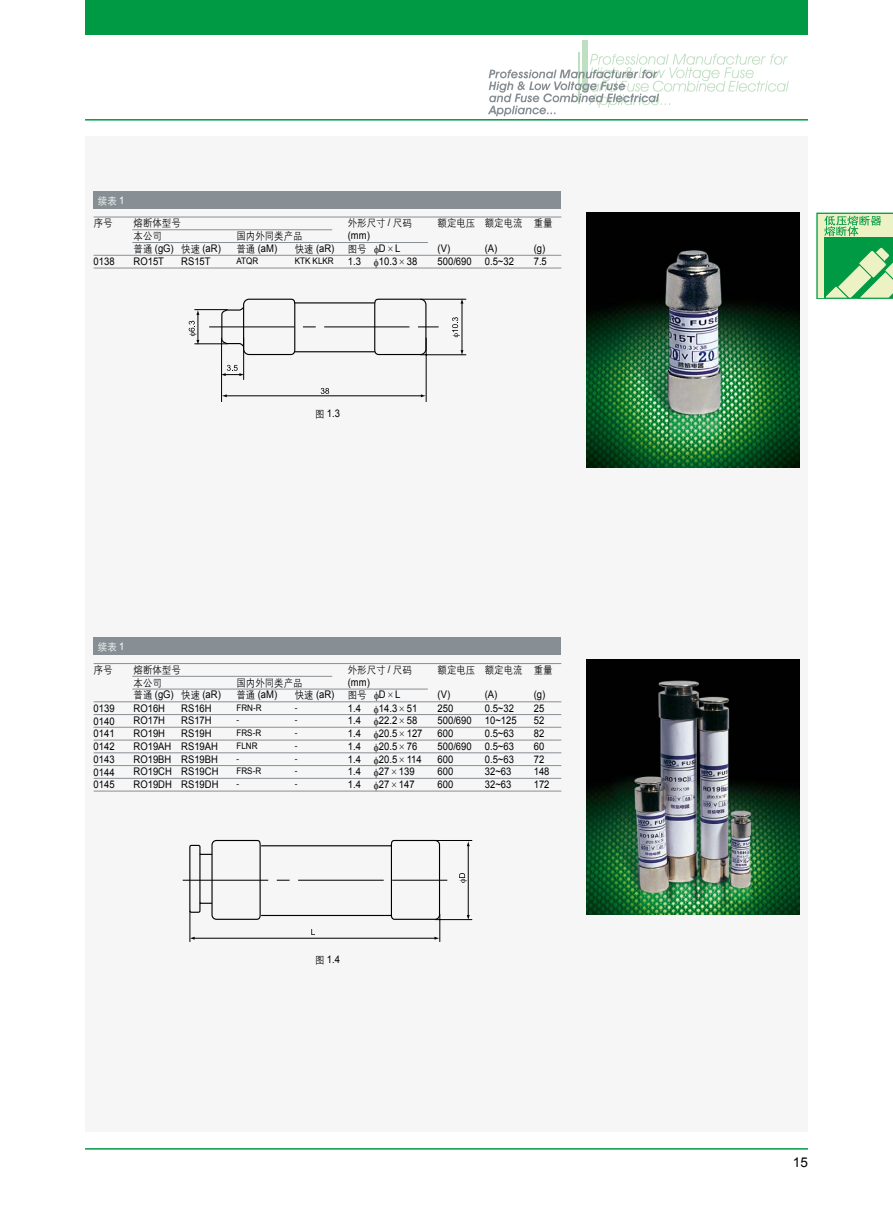
<style>
.page{position:relative;width:893px;height:1212px;background:#fff}
.page>*{position:absolute;margin:0;border:0;box-sizing:border-box;transform-origin:0 0}
.t1{font:13.5px "Arial";color:#000}
.t2{font:10.5px/12.8px "Arial";color:#000;scale:.9 1}
.t3{font:10.5px/12.8px "H Yg 2 gj";color:#000;scale:.9 1}
.t4{font:10.5px/22.5px "H Yg 2 gj";color:#fff;scale:.9 1}
.t5{font:9px/12.8px "Arial";color:#000;scale:.9 1}
.s1{font-family:"Arial"}
.s2{color:#000}
.s3{font-family:"H Yg 2 gj"}
</style>
<div class="page">
<hr style="left:85px;top:119px;width:723px;height:2px;background:#094">
<hr style="left:85px;top:1148px;width:723px;height:1px;background:#094">
<div style="left:85px;top:136px;width:723px;height:995px;background:#f6f6f6"></div>
<div style="left:85px;top:0;width:723px;height:34px;background:#094"></div>
<div style="left:582px;top:40px;width:5px;height:51px;background:#bedfc2"></div>
<hr style="left:579px;top:53px;width:1px;height:51px;background:#bedfc2">
<svg style="left:488px;top:54px;width:301px;height:62px"></svg>
<div style="left:94px;top:191px;width:467px;height:17px;background:#888f94"></div>
<hr style="left:94px;top:217px;width:467px;height:1px;background:#888f94">
<hr style="left:94px;top:255px;width:467px;height:1px;background:#888f94">
<hr style="left:94px;top:268px;width:467px;height:1px;background:#888f94">
<hr style="left:132px;top:229px;width:200px;height:1px;background:#888f94">
<hr style="left:132px;top:242px;width:296px;height:1px;background:#888f94">
<div style="left:94px;top:638px;width:467px;height:17px;background:#888f94"></div>
<hr style="left:94px;top:663px;width:467px;height:1px;background:#888f94">
<hr style="left:94px;top:701px;width:467px;height:1px;background:#888f94">
<hr style="left:94px;top:714px;width:467px;height:1px;background:#888f94">
<hr style="left:132px;top:676px;width:200px;height:1px;background:#888f94">
<hr style="left:132px;top:689px;width:296px;height:1px;background:#888f94">
<hr style="left:94px;top:727px;width:467px;height:1px;background:#888f94">
<hr style="left:94px;top:740px;width:467px;height:1px;background:#888f94">
<hr style="left:94px;top:752px;width:467px;height:1px;background:#888f94">
<hr style="left:94px;top:765px;width:467px;height:1px;background:#888f94">
<hr style="left:94px;top:778px;width:467px;height:1px;background:#888f94">
<hr style="left:94px;top:791px;width:467px;height:1px;background:#888f94">
<img style="left:587px;top:213px;width:212px;height:255px">
<img style="left:587px;top:659px;width:212px;height:255px">
<svg style="left:816px;top:213px;width:77px;height:86px"></svg>
<hr style="left:435px;top:840px;width:37px;height:1px;background:#000">
<hr style="left:435px;top:919px;width:37px;height:1px;background:#000">
<hr style="left:468px;top:845px;width:1px;height:71px;background:#000">
<svg style="left:467px;top:915px;width:3px;height:5px"></svg>
<svg style="left:459px;top:873px;width:8px;height:10px"></svg>
<svg style="left:183px;top:840px;width:264px;height:102px"></svg>
<svg style="left:321px;top:388px;width:8px;height:6px"></svg>
<svg style="left:452px;top:317px;width:8px;height:20px"></svg>
<svg style="left:209px;top:298px;width:230px;height:58px"></svg>
<hr style="left:194px;top:309px;width:34px;height:1px;background:#000">
<hr style="left:194px;top:344px;width:34px;height:1px;background:#000">
<svg style="left:222px;top:365px;width:23px;height:11px"></svg>
<hr style="left:226px;top:396px;width:196px;height:1px;background:#000">
<svg style="left:222px;top:394px;width:5px;height:3px"></svg>
<svg style="left:421px;top:394px;width:5px;height:3px"></svg>
<svg style="left:189px;top:310px;width:10px;height:35px"></svg>
<hr style="left:221px;top:338px;width:1px;height:64px;background:#000">
<hr style="left:243px;top:338px;width:1px;height:42px;background:#000">
<hr style="left:426px;top:338px;width:1px;height:64px;background:#000">
<hr style="left:420px;top:299px;width:46px;height:1px;background:#000">
<hr style="left:420px;top:354px;width:46px;height:1px;background:#000">
<hr style="left:462px;top:302px;width:1px;height:49px;background:#000">
<svg style="left:460px;top:350px;width:3px;height:5px"></svg>
<svg style="left:460px;top:298px;width:3px;height:6px"></svg>
<svg style="left:374px;top:254px;width:5px;height:14px"></svg>
<svg style="left:374px;top:701px;width:5px;height:90px"></svg>
<p class="t4" style="left:94px;top:190px;width:36px;text-indent:4px">续表 <span class="s1">1</span><span class="s2">序号</span></p>
<p class="t3" style="left:134px;top:217px;width:54px">熔断体型号本公司</p>
<p class="t2" style="left:134px;top:242px;width:98px"><span class="s3">普通</span> (gG) <span class="s3">快速</span> (aR)</p>
<p class="t3" style="left:348px;top:217px;width:73px">外形尺寸 <span class="s1">/</span> 尺码</p>
<p class="t2" style="left:348px;top:229px;width:26px">(mm)</p>
<p class="t3" style="left:236px;top:230px;width:75px">国内外同类产品</p>
<p class="t2" style="left:236px;top:242px;width:47px"><span class="s3">普通</span> (aM)</p>
<p class="t2" style="left:295px;top:242px;width:46px"><span class="s3">快速</span> (aR)</p>
<p class="t3" style="left:348px;top:242px;width:60px">图号 <span class="s1">D</span>×<span class="s1">L</span></p>
<p class="t3" style="left:438px;top:217px;width:44px">额定电压</p>
<p class="t2" style="left:438px;top:242px;width:15px">(V)</p>
<p class="t3" style="left:485px;top:217px;width:44px">额定电流</p>
<p class="t2" style="left:485px;top:242px;width:15px">(A)</p>
<p class="t3" style="left:534px;top:217px;width:22px">重量</p>
<p class="t2" style="left:534px;top:242px;width:14px">(g)</p>
<p class="t2" style="left:94px;top:255px;width:25px">0138</p>
<p class="t2" style="left:134px;top:255px;width:35px">RO15T</p>
<p class="t2" style="left:181px;top:255px;width:34px">RS15T</p>
<p class="t5" style="left:236px;top:255px;width:26px">ATQR</p>
<p class="t5" style="left:295px;top:255px;width:45px">KTK KLKR</p>
<p class="t2" style="left:348px;top:255px;width:16px">1.3</p>
<p class="t2" style="left:379px;top:255px;width:44px">10.3<span class="s3">×</span>38</p>
<p class="t2" style="left:438px;top:255px;width:86px">500/690 0.5~32</p>
<p class="t2" style="left:534px;top:255px;width:16px">7.5</p>
<p class="t2" style="left:315px;top:407px;width:29px"><span class="s3">图</span> 1.3</p>
<p class="t4" style="left:94px;top:636px;width:36px;text-indent:4px">续表 <span class="s1">1</span><span class="s2">序号</span></p>
<p class="t3" style="left:134px;top:663px;width:54px">熔断体型号本公司</p>
<p class="t2" style="left:134px;top:688px;width:98px"><span class="s3">普通</span> (gG) <span class="s3">快速</span> (aR)</p>
<p class="t3" style="left:348px;top:663px;width:73px">外形尺寸 <span class="s1">/</span> 尺码</p>
<p class="t2" style="left:348px;top:676px;width:26px">(mm)</p>
<p class="t3" style="left:236px;top:676px;width:75px">国内外同类产品</p>
<p class="t2" style="left:236px;top:688px;width:47px"><span class="s3">普通</span> (aM)</p>
<p class="t2" style="left:295px;top:688px;width:46px"><span class="s3">快速</span> (aR)</p>
<p class="t3" style="left:348px;top:689px;width:60px">图号 <span class="s1">D</span>×<span class="s1">L</span></p>
<p class="t3" style="left:438px;top:663px;width:44px">额定电压</p>
<p class="t2" style="left:438px;top:688px;width:15px">(V)</p>
<p class="t3" style="left:485px;top:663px;width:44px">额定电流</p>
<p class="t2" style="left:485px;top:688px;width:15px">(A)</p>
<p class="t3" style="left:534px;top:663px;width:22px">重量</p>
<p class="t2" style="left:534px;top:688px;width:14px">(g)</p>
<p class="t2" style="left:94px;top:702px;width:25px;text-align:justify">0139<br>0140<br>0141<br>0142<br>0143<br>0144<br>0145</p>
<p class="t2" style="left:134px;top:702px;width:44px">RO16H<br>RO17H<br>RO19H<br>RO19AH<br>RO19BH<br>RO19CH<br>RO19DH</p>
<p class="t2" style="left:181px;top:702px;width:43px">RS16H<br>RS17H<br>RS19H<br>RS19AH<br>RS19BH<br>RS19CH<br>RS19DH</p>
<p class="t2" style="left:348px;top:702px;width:16px;text-align:justify">1.4<br>1.4<br>1.4<br>1.4<br>1.4<br>1.4<br>1.4</p>
<p class="t2" style="left:379px;top:702px;width:50px">14.3<span class="s3">×</span>51<br>22.2<span class="s3">×</span>58<br>20.5<span class="s3">×</span>127<br>20.5<span class="s3">×</span>76<br>20.5<span class="s3">×</span>114<br>27<span class="s3">×</span>139<br>27<span class="s3">×</span>147</p>
<p class="t2" style="left:438px;top:702px;width:39px">250<br>500/690<br>600<br>500/690<br>600<br>600<br>600</p>
<p class="t2" style="left:485px;top:702px;width:37px">0.5~32<br>10~125<br>0.5~63<br>0.5~63<br>0.5~63<br>32~63<br>32~63</p>
<p class="t2" style="left:534px;top:702px;width:19px">25<br>52<br>82<br>60<br>72<br>148<br>172</p>
<p class="t5" style="left:236px;top:701px;width:29px">FRN-R -<br>FRS-R<br>FLNR -<br>FRS-R -</p>
<p class="t5" style="left:295px;top:701px;width:4px;text-align:justify">- - - - - - -</p>
<p class="t2" style="left:315px;top:953px;width:29px"><span class="s3">图</span> 1.4</p>
<p class="t1" style="left:793px;top:1154px;width:17px">15</p>
</div>
